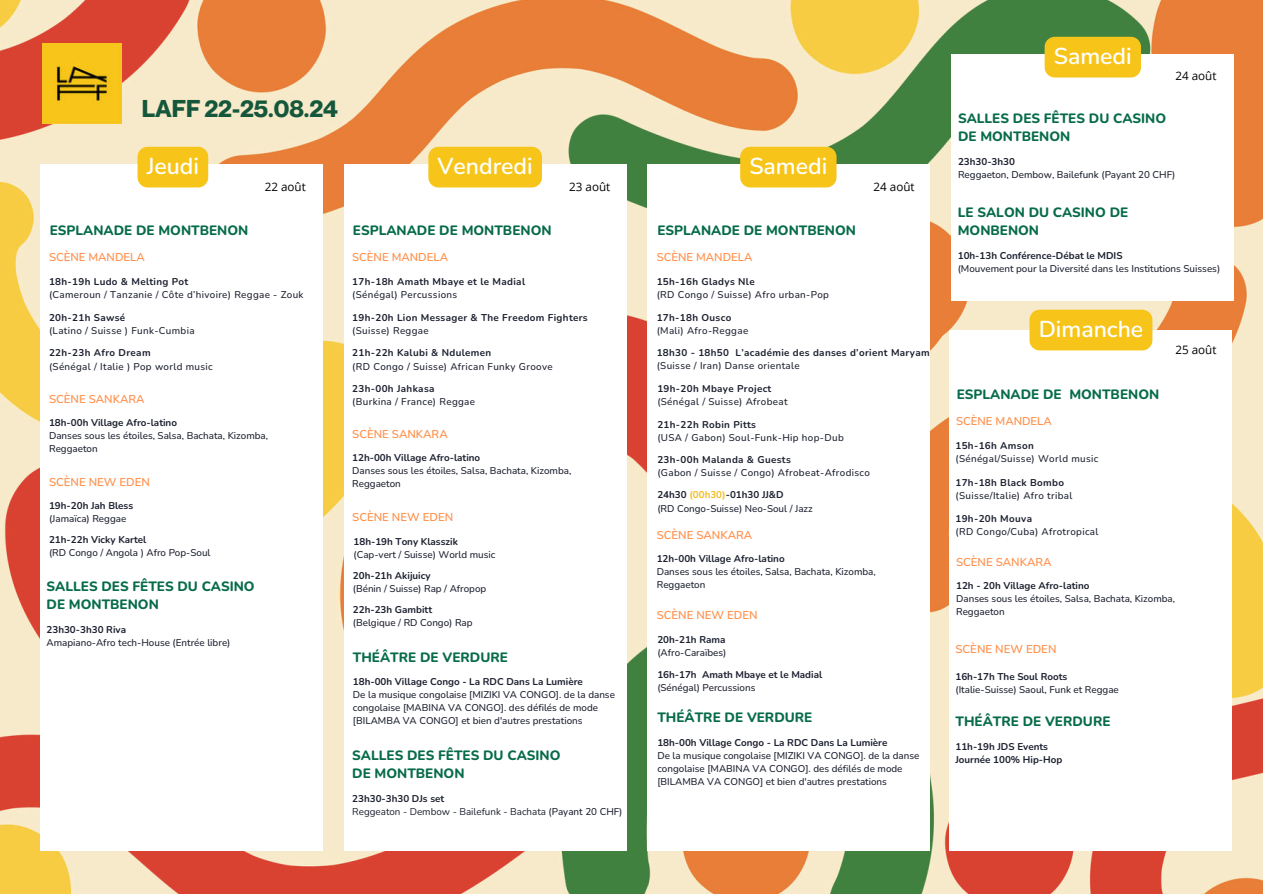
<style>
.page{position:relative;width:1263px;height:894px;background:#fff}
.page>*{position:absolute;margin:0;border:0;box-sizing:border-box;transform-origin:0 0}
.t1{font:700 23.85px "Neue Montreal";color:#14573b}
.t2{font:600 22.95px "Nunito";color:#fff}
.t3{font:800 13.5px/18px "Nunito";color:#076b4a}
.t4{font:11.7px "Open Sans";color:#000}
.t5{font:600 11.4px "Nunito";color:#ff914d}
.t6{font:500 9.9px/13px "Nunito";color:#1c202f}
.t7{font:500 9.9px "Nunito";letter-spacing:.035em;color:#1c202f}
.t8{font:700 9.9px/13px "Nunito";color:#1c202f}
.t9{font:700 9.9px "Nunito";letter-spacing:.035em;color:#1c202f}
.t10{font:9.9px/13px "Nunito";color:#1c202f}
.s1{font-weight:700}
.s2{font-weight:500}
.s3{font-weight:700;color:#f2bd1d}
</style>
<div class="page">
<img style="left:0;top:0;width:1263px;height:893px">
<div style="left:41px;top:164px;width:282px;height:686px;background:#fff"></div>
<div style="left:344px;top:164px;width:282px;height:686px;background:#fff"></div>
<div style="left:647px;top:164px;width:282px;height:686px;background:#fff"></div>
<div style="left:952px;top:54px;width:282px;height:246px;background:#fff"></div>
<div style="left:949px;top:330px;width:283px;height:520px;background:#fff"></div>
<img style="left:42px;top:44px;width:80px;height:80px">
<div style="left:138px;top:147px;width:70px;height:40px;background:#f7c51a"></div>
<div style="left:428px;top:147px;width:114px;height:40px;background:#f7c51a"></div>
<div style="left:740px;top:147px;width:96px;height:40px;background:#f7c51a"></div>
<div style="left:1045px;top:37px;width:96px;height:40px;background:#f7c51a"></div>
<div style="left:1029px;top:309px;width:123px;height:41px;background:#f7c51a"></div>
<h1 class="t1" style="left:142px;top:89px;width:198px">LAFF 22-25.08.24</h1>
<h2 class="t2" style="left:147px;top:150px;width:54px">Jeudi</h2>
<h2 class="t2" style="left:438px;top:150px;width:97px">Vendredi</h2>
<h2 class="t2" style="left:749px;top:150px;width:79px">Samedi</h2>
<p class="t4" style="left:265px;top:179px;width:43px">22 août</p>
<p class="t4" style="left:569px;top:179px;width:43px">23 août</p>
<p class="t4" style="left:874px;top:179px;width:43px">24 août</p>
<h3 class="t3" style="left:50px;top:221px;width:200px">ESPLANADE DE MONTBENON</h3>
<h3 class="t3" style="left:353px;top:221px;width:200px">ESPLANADE DE MONTBENON</h3>
<h3 class="t3" style="left:657px;top:221px;width:200px">ESPLANADE DE MONTBENON</h3>
<p class="t5" style="left:49px;top:249px;width:97px">SCÈNE MANDELA</p>
<p class="t9" style="left:49px;top:275px;width:141px">18h-19h Ludo &amp; Melting Pot</p>
<p class="t7" style="left:49px;top:288px;width:256px">(Cameroun / Tanzanie / Côte d’hivoire) Reggae - Zouk</p>
<p class="t9" style="left:49px;top:310px;width:78px">20h-21h Sawsé</p>
<p class="t7" style="left:49px;top:323px;width:147px">(Latino / Suisse ) Funk-Cumbia</p>
<p class="t9" style="left:49px;top:346px;width:103px">22h-23h Afro Dream</p>
<p class="t7" style="left:49px;top:359px;width:165px">(Sénégal / Italie ) Pop world music</p>
<p class="t5" style="left:49px;top:391px;width:97px">SCÈNE SANKARA</p>
<p class="t8" style="left:49px;top:415px;width:129px">18h-00h Village Afro-latino</p>
<p class="t6" style="left:49px;top:428px;width:221px">Danses sous les étoiles, Salsa, Bachata, Kizomba,<br>Reggaeton</p>
<p class="t5" style="left:49px;top:474px;width:102px">SCÈNE NEW EDEN</p>
<p class="t8" style="left:49px;top:498px;width:86px">19h-20h Jah Bless</p>
<p class="t6" style="left:49px;top:511px;width:79px">(Jamaïca) Reggae</p>
<p class="t8" style="left:49px;top:532px;width:99px">21h-22h Vicky Kartel</p>
<p class="t6" style="left:49px;top:545px;width:163px">(RD Congo / Angola ) Afro Pop-Soul</p>
<h3 class="t3" style="left:47px;top:577px;width:210px">SALLES DES FÊTES DU CASINO<br>DE MONTBENON</h3>
<p class="t8" style="left:47px;top:622px;width:81px">23h30-3h30 Riva</p>
<p class="t6" style="left:47px;top:635px;width:185px">Amapiano-Afro tech-House (Entrée libre)</p>
<p class="t5" style="left:352px;top:249px;width:97px">SCÈNE MANDELA</p>
<p class="t9" style="left:352px;top:275px;width:174px">17h-18h Amath Mbaye et le Madial</p>
<p class="t7" style="left:352px;top:288px;width:106px">(Sénégal) Percussions</p>
<p class="t9" style="left:352px;top:310px;width:237px">19h-20h Lion Messager &amp; The Freedom Fighters</p>
<p class="t7" style="left:352px;top:323px;width:78px">(Suisse) Reggae</p>
<p class="t9" style="left:352px;top:346px;width:140px">21h-22h Kalubi &amp; Ndulemen</p>
<p class="t7" style="left:352px;top:359px;width:202px">(RD Congo / Suisse) African Funky Groove</p>
<p class="t9" style="left:352px;top:381px;width:84px">23h-00h Jahkasa</p>
<p class="t7" style="left:352px;top:394px;width:124px">(Burkina / France) Reggae</p>
<p class="t5" style="left:352px;top:426px;width:97px">SCÈNE SANKARA</p>
<p class="t8" style="left:352px;top:450px;width:129px">12h-00h Village Afro-latino</p>
<p class="t6" style="left:352px;top:463px;width:221px">Danses sous les étoiles, Salsa, Bachata, Kizomba,<br>Reggaeton</p>
<p class="t5" style="left:352px;top:508px;width:102px">SCÈNE NEW EDEN</p>
<p class="t8" style="left:354px;top:534px;width:106px">18h-19h Tony Klasszik</p>
<p class="t6" style="left:354px;top:547px;width:143px">(Cap-vert / Suisse) World music</p>
<p class="t8" style="left:353px;top:568px;width:79px">20h-21h Akijuicy</p>
<p class="t6" style="left:353px;top:581px;width:135px">(Bénin / Suisse) Rap / Afropop</p>
<p class="t8" style="left:353px;top:602px;width:81px">22h-23h Gambitt</p>
<p class="t6" style="left:353px;top:615px;width:121px">(Belgique / RD Congo) Rap</p>
<h3 class="t3" style="left:353px;top:647px;width:157px">THÉÂTRE DE VERDURE</h3>
<p class="t8" style="left:353px;top:674px;width:232px">18h-00h Village Congo - La RDC Dans La Lumière</p>
<p class="t6" style="left:353px;top:687px;width:264px">De la musique congolaise [MIZIKI VA CONGO]. de la danse congolaise [MABI NA VA CONGO]. des défilés de mode [BILAMBA VA CONGO] et bien d'autres prestations</p>
<h3 class="t3" style="left:352px;top:745px;width:210px">SALLES DES FÊTES DU CASINO<br>DE MONTBENON</h3>
<p class="t10" style="left:352px;top:791px;width:272px"><span class="s1">23h30-3h30 DJs set<br></span>Reggeaton - Dembow - Bailefunk - Bachata <span class="s2">(Payant 20 CHF)</span></p>
<p class="t5" style="left:657px;top:249px;width:97px">SCÈNE MANDELA</p>
<p class="t9" style="left:657px;top:275px;width:99px">15h-16h Gladys Nle</p>
<p class="t7" style="left:657px;top:288px;width:174px">(RD Congo / Suisse) Afro urban-Pop</p>
<p class="t9" style="left:657px;top:310px;width:76px">17h-18h Ousco</p>
<p class="t7" style="left:657px;top:323px;width:93px">(Mali) Afro-Reggae</p>
<p class="t9" style="left:657px;top:346px;width:274px">18h30 - 18h50 L’académie des danses d’orient Maryam</p>
<p class="t7" style="left:657px;top:359px;width:145px">(Suisse / Iran) Danse orientale</p>
<p class="t9" style="left:657px;top:381px;width:116px">19h-20h Mbaye Project</p>
<p class="t7" style="left:657px;top:394px;width:132px">(Sénégal / Suisse) Afrobeat</p>
<p class="t9" style="left:657px;top:417px;width:100px">21h-22h Robin Pitts</p>
<p class="t7" style="left:657px;top:430px;width:188px">(USA / Gabon) Soul-Funk-Hip hop-Dub</p>
<p class="t9" style="left:657px;top:452px;width:135px">23h-00h Malanda &amp; Guests</p>
<p class="t7" style="left:657px;top:466px;width:214px">(Gabon / Suisse / Congo) Afrobeat-Afrodisco</p>
<p class="t6" style="left:657px;top:488px;width:157px"><span class="s1">24h30</span> <span class="s3">(00h30)</span><span class="s1">-01h30 JJ&amp;D<br></span>(RD Congo-Suisse) Neo-Soul / Jazz</p>
<p class="t5" style="left:657px;top:527px;width:97px">SCÈNE SANKARA</p>
<p class="t8" style="left:657px;top:551px;width:129px">12h-00h Village Afro-latino</p>
<p class="t6" style="left:657px;top:564px;width:221px">Danses sous les étoiles, Salsa, Bachata, Kizomba,<br>Reggaeton</p>
<p class="t5" style="left:657px;top:607px;width:102px">SCÈNE NEW EDEN</p>
<p class="t8" style="left:657px;top:632px;width:70px">20h-21h Rama</p>
<p class="t6" style="left:657px;top:645px;width:71px">(Afro-Caraïbes)</p>
<p class="t8" style="left:657px;top:667px;width:166px">16h-17h Amath Mbaye et le Madial</p>
<p class="t6" style="left:657px;top:680px;width:100px">(Sénégal) Percussions</p>
<h3 class="t3" style="left:657px;top:708px;width:157px">THÉÂTRE DE VERDURE</h3>
<p class="t8" style="left:657px;top:735px;width:232px">18h-00h Village Congo - La RDC Dans La Lumière</p>
<p class="t6" style="left:657px;top:748px;width:264px">De la musique congolaise [MIZIKI VA CONGO]. de la danse congolaise [MABI NA VA CONGO]. des défilés de mode [BILAMBA VA CONGO] et bien d'autres prestations</p>
<h2 class="t2" style="left:1054px;top:40px;width:79px">Samedi</h2>
<p class="t4" style="left:1175px;top:67px;width:43px">24 août</p>
<h3 class="t3" style="left:958px;top:109px;width:210px">SALLES DES FÊTES DU CASINO<br>DE MONTBENON</h3>
<p class="t8" style="left:958px;top:154px;width:59px">23h30-3h30</p>
<p class="t6" style="left:958px;top:167px;width:219px">Reggaeton, Dembow, Bailefunk (Payant 20 CHF)</p>
<h3 class="t3" style="left:958px;top:203px;width:172px">LE SALON DU CASINO DE<br>MONBENON</h3>
<p class="t8" style="left:958px;top:249px;width:166px">10h-13h Conférence-Débat le MDIS</p>
<p class="t6" style="left:958px;top:262px;width:264px">(Mouvement pour la Diversité dans les Institutions Suisses)</p>
<h2 class="t2" style="left:1039px;top:313px;width:106px">Dimanche</h2>
<h3 class="t3" style="left:957px;top:384px;width:204px">ESPLANADE DE MONTBENON</h3>
<p class="t5" style="left:956px;top:413px;width:97px">SCÈNE MANDELA</p>
<p class="t9" style="left:955px;top:438px;width:80px">15h-16h Amson</p>
<p class="t7" style="left:955px;top:451px;width:144px">(Sénégal/Suisse) World music</p>
<p class="t9" style="left:955px;top:476px;width:110px">17h-18h Black Bombo</p>
<p class="t7" style="left:955px;top:489px;width:118px">(Suisse/Italie) Afro tribal</p>
<p class="t9" style="left:955px;top:511px;width:78px">19h-20h Mouva</p>
<p class="t7" style="left:955px;top:524px;width:144px">(RD Congo/Cuba) Afrotropical</p>
<p class="t5" style="left:956px;top:554px;width:97px">SCÈNE SANKARA</p>
<p class="t4" style="left:1175px;top:341px;width:43px">25 août</p>
<p class="t8" style="left:956px;top:578px;width:135px">12h - 20h Village Afro-latino</p>
<p class="t6" style="left:956px;top:591px;width:221px">Danses sous les étoiles, Salsa, Bachata, Kizomba,<br>Reggaeton</p>
<p class="t5" style="left:955px;top:640px;width:102px">SCÈNE NEW EDEN</p>
<p class="t8" style="left:955px;top:669px;width:113px">16h-17h The Soul Roots</p>
<p class="t6" style="left:955px;top:682px;width:165px">(Italie-Suisse) Saoul, Funk et Reggae</p>
<h3 class="t3" style="left:955px;top:712px;width:157px">THÉÂTRE DE VERDURE</h3>
<p class="t8" style="left:955px;top:739px;width:108px">11h-19h JDS Events<br>Journée 100% Hip-Hop</p>
</div>
